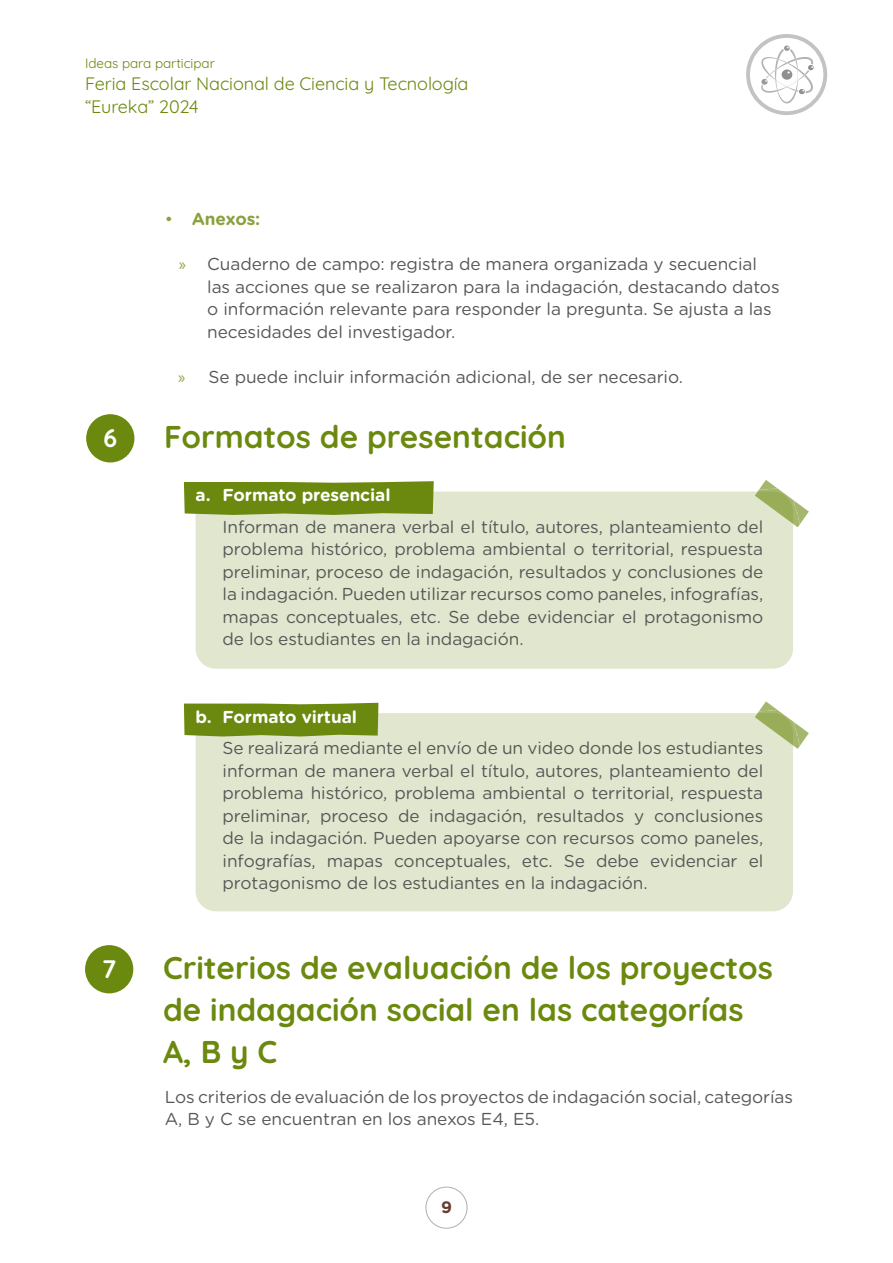
<style>
.page{position:relative;width:893px;height:1263px;background:#fff}
.page>*{position:absolute;margin:0;border:0;box-sizing:border-box;transform-origin:0 0}
.t1{font:300 31.5px/42px "Quicksand";color:#6b890e}
.t2{font:300 25.5px "Quicksand";color:#fff}
.t3{font:300 18px/22.5px "Quicksand";letter-spacing:-.005em;color:#6b890e}
.t4{font:17.25px/22.5px "Gotham Rounded";letter-spacing:-.005em;color:#575756}
.t5{font:700 17.25px "Gotham Rounded";letter-spacing:-.005em;color:#fff}
.t6{font:700 17.25px "Gotham Rounded";letter-spacing:-.005em;color:#89a13e}
.t7{font:700 16.5px "Gotham Rounded";color:#663d2e}
.t8{font:300 13.5px "Quicksand";letter-spacing:-.005em;color:#6b890e}
.s1{font-weight:400}
.s2{font-family:"Myriad Pro";color:#89a13e}
</style>
<div class="page">
<svg style="left:746px;top:34px;width:81px;height:81px"></svg>
<div style="left:426px;top:1187px;width:41px;height:41px;border:1px solid #b0b0b0;border-radius:50%"></div>
<div style="left:196px;top:491px;width:597px;height:178px;background:#e1e7cf;border-radius:20px"></div>
<svg style="left:755px;top:480px;width:54px;height:47px"></svg>
<svg style="left:184px;top:481px;width:250px;height:34px;background:#738f1b"></svg>
<div style="left:196px;top:713px;width:597px;height:198px;background:#e1e7cf;border-radius:20px"></div>
<svg style="left:755px;top:701px;width:54px;height:48px"></svg>
<div style="left:184px;top:703px;width:194px;height:33px;background:#6b890e"></div>
<div style="left:85px;top:945px;width:48px;height:48px;background:#6b890e;border-radius:50%"></div>
<div style="left:86px;top:414px;width:48px;height:48px;background:#6b890e;border-radius:50%"></div>
<p class="t8" style="left:85px;top:52px;width:131px">Ideas para participar</p>
<p class="t3" style="left:85px;top:71px;width:385px">Feria Escolar Nacional de Ciencia y Tecnología “Eureka” 2024</p>
<p class="t6" style="left:165px;top:206px;width:97px"><span class="s1">•</span> Anexos:</p>
<p class="t4" style="left:207px;top:252px;width:574px;text-indent:-28px"><span class="s2">»</span> Cuaderno de campo: registra de manera organizada y secuencial las acciones que se realizaron para la indagación, destacando datos o información relevante para responder la pregunta. Se ajusta a las necesidades del investigador.</p>
<p class="t4" style="left:178px;top:364px;width:506px"><span class="s2">»</span> Se puede incluir información adicional, de ser necesario.</p>
<h2 class="t2" style="left:103px;top:419px;width:16px">6</h2>
<h1 class="t1" style="left:164px;top:413px;width:403px">Formatos de presentación</h1>
<p class="t5" style="left:196px;top:483px;width:196px">a. Formato presencial</p>
<p class="t4" style="left:223px;top:515px;width:542px;text-align:justify">Informan de manera verbal el título, autores, planteamiento del problema histórico, problema ambiental o territorial, respuesta preliminar, proceso de indagación, resultados y conclusiones de la indagación. Pueden utilizar recursos como paneles, infografías, mapas conceptuales, etc. Se debe evidenciar el protagonismo de los estudiantes en la indagación.</p>
<h2 class="t2" style="left:102px;top:949px;width:16px">7</h2>
<p class="t5" style="left:196px;top:704px;width:163px">b. Formato virtual</p>
<p class="t4" style="left:223px;top:736px;width:542px;text-align:justify">Se realizará mediante el envío de un video donde los estudiantes informan de manera verbal el título, autores, planteamiento del problema histórico, problema ambiental o territorial, respuesta preliminar, proceso de indagación, resultados y conclusiones de la indagación. Pueden apoyarse con recursos como paneles, infografías, mapas conceptuales, etc. Se debe evidenciar el protagonismo de los estudiantes en la indagación.</p>
<h1 class="t1" style="left:163px;top:944px;width:611px">Criterios de evaluación de los proyectos de indagación social en las categorías<br>A, B y C</h1>
<p class="t4" style="left:165px;top:1084px;width:630px">Los criterios de evaluación de los proyectos de indagación social, categorías<br>A, B y C se encuentran en los anexos E4, E5.</p>
<p class="t7" style="left:441px;top:1195px;width:12px">9</p>
</div>
